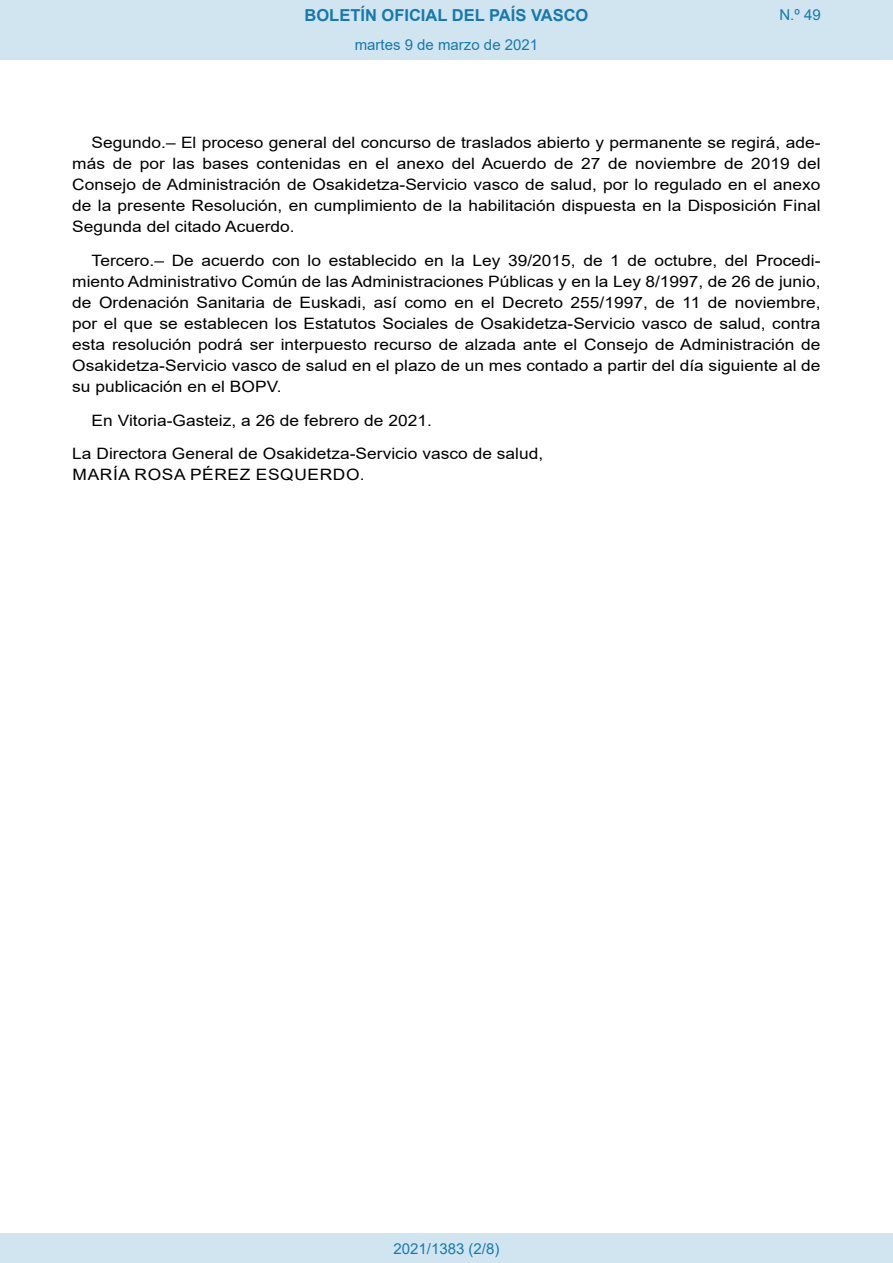
<style>
.page{position:relative;width:893px;height:1263px;background:#fff}
.page>*{position:absolute;margin:0;border:0;box-sizing:border-box;transform-origin:0 0}
.t1{font:700 16.5px "Arial";color:#1879ad}
.BOPVDetalle{font:15.6px/21px "Arial";color:#000;text-align:justify;scale:1.11 1}
.BOPVFirmaPuesto{font:15.6px "Arial";color:#000;scale:1.11 1}
.BOPVFirmaLugFec{font:15.6px "Arial";color:#000;scale:1.11 1}
.BOPVFirmaNombre{font:15.6px "Arial";letter-spacing:.035em;color:#000;scale:1.11 1}
.Paginacion_Centro{font:15px "Arial";color:#1879ad}
</style>
<div class="page">
<div style="left:0;top:0;width:893px;height:60px;background:#d0e5f0"></div>
<div style="left:0;top:1233px;width:893px;height:30px;background:#d0e5f0"></div>
<p class="t1" style="left:305px;top:3px;width:285px">BOLETÍN OFICIAL DEL PAÍS VASCO</p>
<p class="Paginacion_Centro" style="left:355px;top:35px;width:185px">martes 9 de marzo de 2021</p>
<p class="Paginacion_Centro" style="left:779px;top:5px;width:43px">N.º 49</p>
<p class="BOPVDetalle" style="left:72px;top:132px;width:676px;text-indent:19px">Segundo.– El proceso general del concurso de traslados abierto y permanente se regirá, ade&shy;más de por las bases contenidas en el anexo del Acuerdo de 27 de noviembre de 2019 del Consejo de Administración de Osakidetza-Servicio vasco de salud, por lo regulado en el anexo de la presente Resolución, en cumplimiento de la habilitación dispuesta en la Disposición Final Segunda del citado Acuerdo.</p>
<p class="BOPVDetalle" style="left:72px;top:250px;width:676px;text-indent:19px">Tercero.– De acuerdo con lo establecido en la Ley 39/2015, de 1 de octubre, del Procedi&shy;miento Administrativo Común de las Administraciones Públicas y en la Ley 8/1997, de 26 de junio, de Ordenación Sanitaria de Euskadi, así como en el Decreto 255/1997, de 11 de noviembre, por el que se establecen los Estatutos Sociales de Osakidetza-Servicio vasco de salud, contra esta resolución podrá ser interpuesto recurso de alzada ante el Consejo de Administración de Osakidetza-Servicio vasco de salud en el plazo de un mes contado a partir del día siguiente al de su publicación en el BOPV.</p>
<p class="BOPVFirmaLugFec" style="left:92px;top:409px;width:308px">En Vitoria-Gasteiz, a 26 de febrero de 2021.</p>
<p class="BOPVFirmaPuesto" style="left:72px;top:443px;width:426px">La Directora General de Osakidetza-Servicio vasco de salud,</p>
<p class="BOPVFirmaNombre" style="left:73px;top:464px;width:265px">MARÍA ROSA PÉREZ ESQUERDO.</p>
<p class="Paginacion_Centro" style="left:393px;top:1238px;width:107px">2021/1383 (2/8)</p>
</div>
